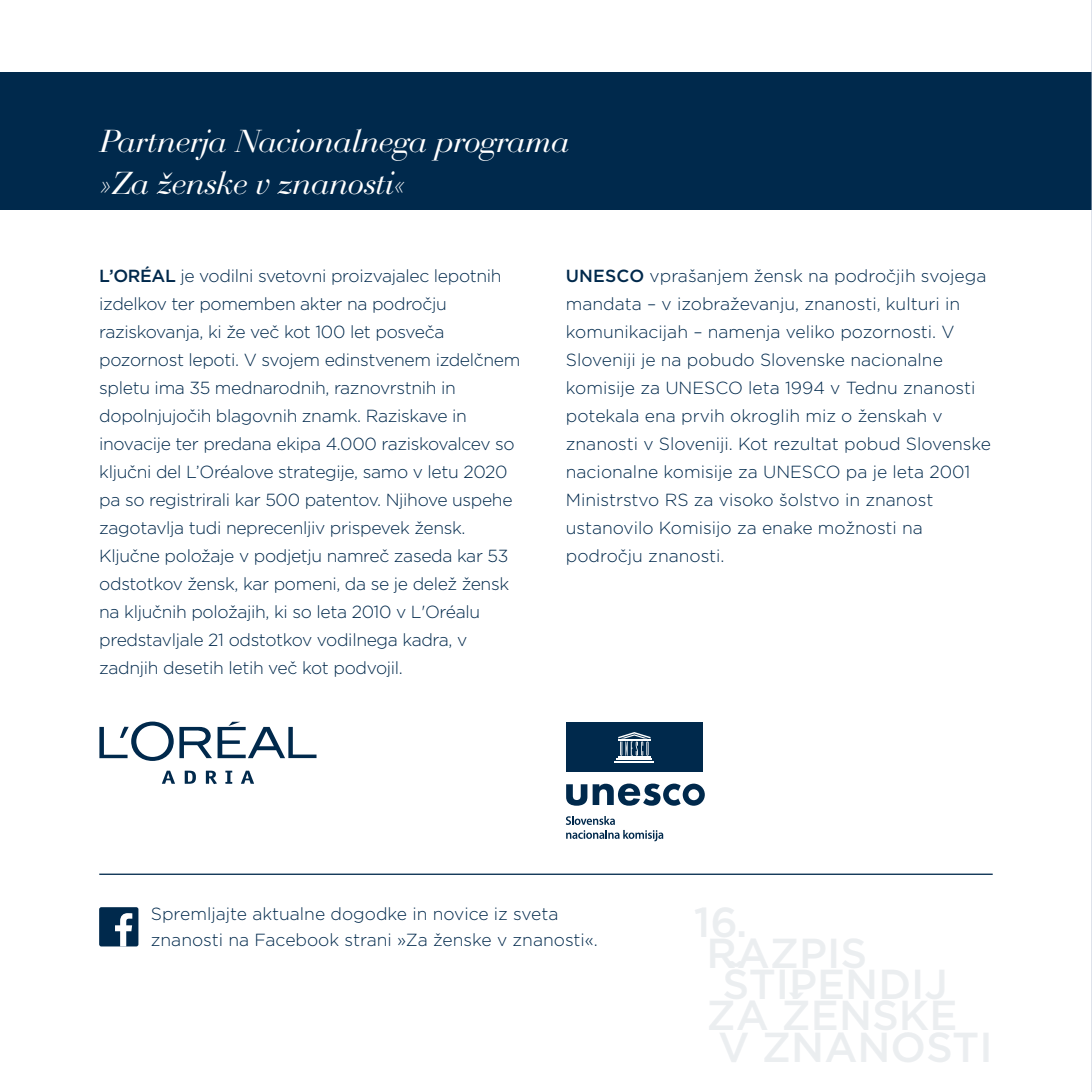
<style>
.page{position:relative;width:1092px;height:1092px;background:#fff}
.page>*{position:absolute;margin:0;border:0;box-sizing:border-box;transform-origin:0 0}
.t1{font:italic 33.25px/41.5px "Bauer Bod DCE";color:#fff}
.t2{font:300 17.5px/28px "Gotham";letter-spacing:-.02em;color:#00294c}
.t3{font:300 17.5px/28px "Gotham";color:#00294c}
.s1{font-weight:500}
</style>
<div class="page">
<div style="left:0;top:72px;width:1091px;height:138px;background:#00294c"></div>
<svg style="left:99px;top:721px;width:217px;height:39px"></svg>
<svg style="left:185px;top:770px;width:11px;height:13px"></svg>
<svg style="left:206px;top:770px;width:11px;height:14px"></svg>
<svg style="left:225px;top:770px;width:7px;height:13px"></svg>
<svg style="left:241px;top:770px;width:13px;height:13px"></svg>
<svg style="left:162px;top:770px;width:13px;height:13px"></svg>
<hr style="left:99px;top:873px;width:893px;height:1px;background:#00294c">
<div style="left:99px;top:907px;width:39px;height:39px;background:#00294c;border-radius:2px"></div>
<svg style="left:115px;top:913px;width:17px;height:33px"></svg>
<div style="left:566px;top:722px;width:136px;height:50px;background:#00294c"></div>
<svg style="left:566px;top:783px;width:138px;height:22px"></svg>
<svg style="left:566px;top:816px;width:97px;height:25px"></svg>
<hr style="left:618px;top:756px;width:32px;height:1px;background:#fff">
<svg style="left:618px;top:732px;width:32px;height:23px"></svg>
<hr style="left:616px;top:758px;width:36px;height:2px;background:#fff">
<hr style="left:614px;top:761px;width:40px;height:1px;background:#fff">
<hr style="left:1091px;top:0;width:1px;height:1091px;background:#bec7d8">
<h1 class="t1" style="left:99px;top:121px;width:471px">Partnerja Nacionalnega programa »Za ženske v znanosti«</h1>
<p class="t2" style="left:99px;top:261px;width:422px"><span class="s1">L’ORÉAL</span> je vodilni svetovni proizvajalec lepotnih izdelkov ter pomemben akter na področju raziskovanja, ki že več kot 100 let posveča pozornost lepoti. V svojem edinstvenem izdelčnem spletu ima 35 mednarodnih, raznovrstnih in dopolnjujočih blagovnih znamk. Raziskave in inovacije ter predana ekipa 4.000 raziskovalcev so ključni del L’Oréalove strategije, samo v letu 2020 pa so registrirali kar 500 patentov. Njihove uspehe zagotavlja tudi neprecenljiv prispevek žensk.<br>Ključne položaje v podjetju namreč zaseda kar 53 odstotkov žensk, kar pomeni, da se je delež žensk na ključnih položajih, ki so leta 2010 v L'Oréalu predstavljale 21 odstotkov vodilnega kadra, v zadnjih desetih letih več kot podvojil.</p>
<p class="t3" style="left:566px;top:261px;width:427px"><span class="s1">UNESCO</span> vprašanjem žensk na področjih svojega mandata – v izobraževanju, znanosti, kulturi in komunikacijah – namenja veliko pozornosti. V Sloveniji je na pobudo Slovenske nacionalne komisije za UNESCO leta 1994 v Tednu znanosti potekala ena prvih okroglih miz o ženskah v znanosti v Sloveniji. Kot rezultat pobud Slovenske nacionalne komisije za UNESCO pa je leta 2001<br>Ministrstvo RS za visoko šolstvo in znanost ustanovilo Komisijo za enake možnosti na področju znanosti.</p>
<p class="t3" style="left:151px;top:900px;width:448px;line-height:26.2px">Spremljajte aktualne dogodke in novice iz sveta znanosti na Facebook strani »Za ženske v znanosti«.</p>
</div>
